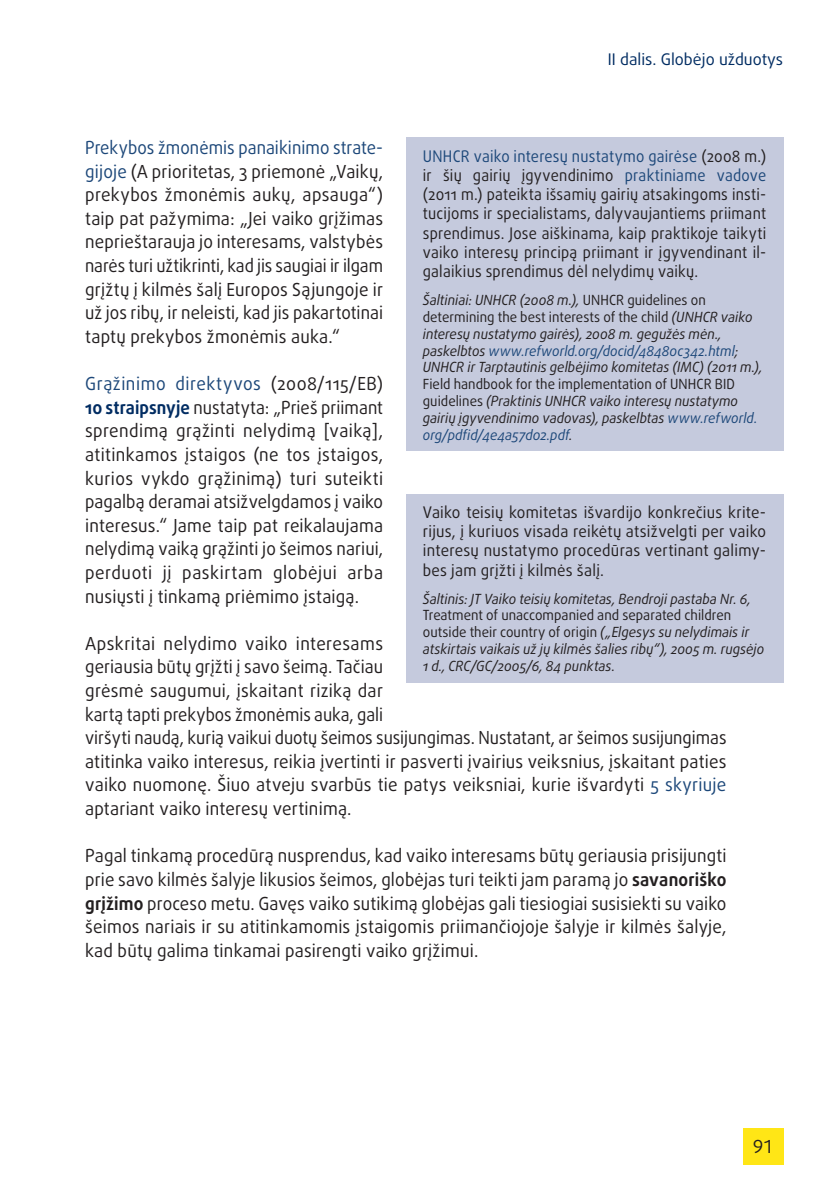
<style>
.page{position:relative;width:840px;height:1191px;background:#fff}
.page>*{position:absolute;margin:0;border:0;box-sizing:border-box;transform-origin:0 0}
.body{font:18px/23.6px "Daxline Pro";letter-spacing:.01em;color:#231f20;text-align:justify;scale:.95 1}
.body-2{font:18px "Daxline Pro";letter-spacing:.01em;color:#231f20}
.FRA_ACTIVITY_body{font:16px/19.2px "Daxline Pro";letter-spacing:.02em;color:#231f20;text-align:justify;scale:.92 1}
.FRA_ACTIVITY_body-2{font:16px/19.2px "Daxline Pro";letter-spacing:.02em;color:#231f20;text-align:justify;scale:.95 1}
.t1{font:16px "Daxline Pro";color:#002c62}
.FRA_ACTIVITY_more_in{font:italic 14px/16.8px "Daxline Pro";color:#231f20;scale:.95 1}
.s1{color:#1c4779}
.s2{font-weight:700;color:#002c62}
.s3{font-weight:700}
.s4{font-style:normal}
</style>
<div class="page">
<div style="left:742px;top:1128px;width:40px;height:36px;background:#ffe616"></div>
<div style="left:405px;top:138px;width:377px;height:313px;background:#c5cadd"></div>
<div style="left:405px;top:494px;width:377px;height:188px;background:#c5cadd"></div>
<p class="t1" style="left:607px;top:49px;width:177px">II dalis. Globėjo užduotys</p>
<p class="body" style="left:85px;top:136px;width:315px"><span class="s1">Prekybos žmonėmis panaikinimo strate&shy;gijoje</span> (A prioritetas, 3 priemonė „Vaikų, prekybos žmonėmis aukų, apsauga“) taip pat pažymima: „Jei vaiko grįžimas neprieštarauja jo interesams, valstybės narės turi užtikrinti, kad jis saugiai ir ilgam grįžtų į kilmės šalį Europos Sąjungoje ir už jos ribų, ir neleisti, kad jis pakartotinai taptų prekybos žmonėmis auka.“</p>
<p class="body" style="left:85px;top:372px;width:315px"><span class="s1">Grąžinimo direktyvos</span> (2008/115/EB)<br><span class="s2">10 straipsnyje</span> nustatyta: „Prieš priimant sprendimą grąžinti nelydimą [vaiką], atitinkamos įstaigos (ne tos įstaigos, kurios vykdo grąžinimą) turi suteikti pagalbą deramai atsižvelgdamos į vaiko interesus.“ Jame taip pat reikalaujama nelydimą vaiką grąžinti jo šeimos nariui, perduoti jį paskirtam globėjui arba nusiųsti į tinkamą priėmimo įstaigą.</p>
<p class="body" style="left:85px;top:631px;width:676px;text-align:left">Apskritai nelydimo vaiko interesams<br>geriausia būtų grįžti į savo šeimą. Tačiau<br>grėsmė saugumui, įskaitant riziką dar<br>kartą tapti prekybos žmonėmis auka, gali<br>viršyti naudą, kurią vaikui duotų šeimos susijungimas. Nustatant, ar šeimos susijungimas atitinka vaiko interesus, reikia įvertinti ir pasverti įvairius veiksnius, įskaitant paties vaiko nuomonę. Šiuo atveju svarbūs tie patys veiksniai, kurie išvardyti <span class="s1">5 skyriuje </span>aptariant vaiko interesų vertinimą.</p>
<p class="body" style="left:85px;top:844px;width:676px">Pagal tinkamą procedūrą nusprendus, kad vaiko interesams būtų geriausia prisijungti prie savo kilmės šalyje likusios šeimos, globėjas turi teikti jam paramą jo <span class="s3">savanoriško grįžimo</span> proceso metu. Gavęs vaiko sutikimą globėjas gali tiesiogiai susisiekti su vaiko šeimos nariais ir su atitinkamomis įstaigomis priimančiojoje šalyje ir kilmės šalyje, kad būtų galima tinkamai pasirengti vaiko grįžimui.</p>
<p class="FRA_ACTIVITY_body" style="left:422px;top:146px;width:374px"><span class="s1">UNHCR vaiko interesų nustatymo gairėse</span> (2008 m.) ir šių gairių įgyvendinimo <span class="s1">praktiniame vadove </span>(2011 m.) pateikta išsamių gairių atsakingoms insti&shy;tucijoms ir specialistams, dalyvaujantiems priimant sprendimus. Jose aiškinama, kaip praktikoje taikyti vaiko interesų principą priimant ir įgyvendinant il&shy;galaikius sprendimus dėl nelydimų vaikų.</p>
<p class="FRA_ACTIVITY_more_in" style="left:422px;top:292px;width:359px">Šaltiniai: UNHCR (2008 m.), <span class="s4">UNHCR guidelines on determining the best interests of the child</span> (UNHCR vaiko interesų nustatymo gairės), 2008 m. gegužės mėn., paskelbtos <span class="s1">www.refworld.org/docid/48480c342.html</span>; UNHCR ir Tarptautinis gelbėjimo komitetas (IMC) (2011 m.), <span class="s4">Field handbook for the implementation of UNHCR BID guidelines</span> (Praktinis UNHCR vaiko interesų nustatymo gairių įgyvendinimo vadovas), paskelbtas <span class="s1">www.refworld. org/pdfid/4e4a57d02.pdf</span>.</p>
<p class="FRA_ACTIVITY_body-2" style="left:422px;top:502px;width:363px">Vaiko teisių komitetas išvardijo konkrečius krite&shy;rijus, į kuriuos visada reikėtų atsižvelgti per vaiko interesų nustatymo procedūras vertinant galimy&shy;bes jam grįžti į kilmės šalį.</p>
<p class="FRA_ACTIVITY_more_in" style="left:422px;top:590px;width:360px">Šaltinis: JT Vaiko teisių komitetas, Bendroji pastaba Nr. 6, <span class="s4">Treatment of unaccompanied and separated children outside their country of origin</span> („Elgesys su nelydimais ir atskirtais vaikais už jų kilmės šalies ribų“), 2005 m. rugsėjo 1 d., CRC/GC/2005/6, 84 punktas.</p>
<p class="body-2" style="left:752px;top:1135px;width:22px">91</p>
</div>
